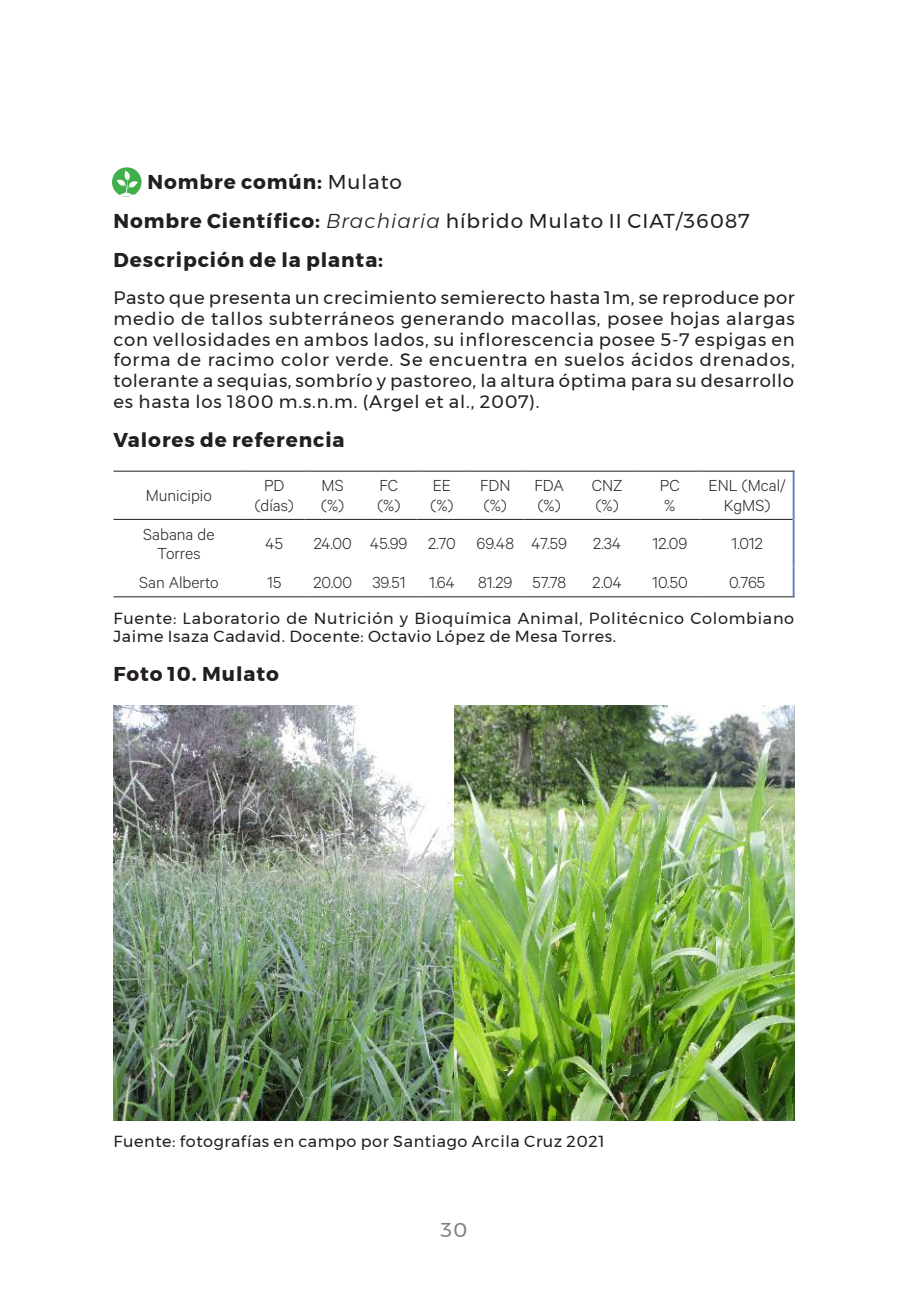
<style>
.page{position:relative;width:908px;height:1304px;background:#fff}
.page>*{position:absolute;margin:0;border:0;box-sizing:border-box;transform-origin:0 0}
.t1{font:700 20px/39px "Montserrat";letter-spacing:.045em;color:#231f20}
.t2{font:20px "Montserrat";color:#808285}
.t3{font:18px/20.8px "Montserrat";letter-spacing:.035em;color:#231f20;text-align:justify}
.t4{font:300 18px/19.4px "Calibre";color:#231f20}
.t5{font:16px/18.4px "Montserrat";letter-spacing:.04em;color:#231f20}
.s1{font-weight:400}
.s2{font-weight:300;font-style:italic}
</style>
<div class="page">
<div style="left:112px;top:167px;width:29px;height:30px;background:#40ae49;border-radius:50%"></div>
<svg style="left:116px;top:171px;width:22px;height:25px"></svg>
<hr style="left:792px;top:472px;width:2px;height:47px;background:#6585c3">
<hr style="left:792px;top:519px;width:2px;height:49px;background:#6585c3">
<hr style="left:792px;top:568px;width:2px;height:28px;background:#6585c3">
<hr style="left:113px;top:519px;width:131px;height:1px;background:#231f20">
<hr style="left:244px;top:519px;width:60px;height:1px;background:#231f20">
<hr style="left:304px;top:519px;width:57px;height:1px;background:#231f20">
<hr style="left:361px;top:519px;width:55px;height:1px;background:#231f20">
<hr style="left:416px;top:519px;width:51px;height:1px;background:#231f20">
<hr style="left:467px;top:519px;width:56px;height:1px;background:#231f20">
<hr style="left:523px;top:519px;width:51px;height:1px;background:#231f20">
<hr style="left:574px;top:519px;width:64px;height:1px;background:#231f20">
<hr style="left:638px;top:519px;width:62px;height:1px;background:#231f20">
<hr style="left:700px;top:519px;width:92px;height:1px;background:#231f20">
<hr style="left:113px;top:596px;width:131px;height:1px;background:#231f20">
<hr style="left:244px;top:596px;width:60px;height:1px;background:#231f20">
<hr style="left:304px;top:596px;width:57px;height:1px;background:#231f20">
<hr style="left:361px;top:596px;width:55px;height:1px;background:#231f20">
<hr style="left:416px;top:596px;width:51px;height:1px;background:#231f20">
<hr style="left:467px;top:596px;width:56px;height:1px;background:#231f20">
<hr style="left:523px;top:596px;width:51px;height:1px;background:#231f20">
<hr style="left:574px;top:596px;width:64px;height:1px;background:#231f20">
<hr style="left:638px;top:596px;width:62px;height:1px;background:#231f20">
<hr style="left:700px;top:596px;width:94px;height:1px;background:#231f20">
<hr style="left:113px;top:471px;width:131px;height:1px;background:#231f20">
<hr style="left:244px;top:471px;width:60px;height:1px;background:#231f20">
<hr style="left:304px;top:471px;width:57px;height:1px;background:#231f20">
<hr style="left:361px;top:471px;width:55px;height:1px;background:#231f20">
<hr style="left:416px;top:471px;width:51px;height:1px;background:#231f20">
<hr style="left:467px;top:471px;width:56px;height:1px;background:#231f20">
<hr style="left:523px;top:471px;width:51px;height:1px;background:#231f20">
<hr style="left:574px;top:471px;width:64px;height:1px;background:#231f20">
<hr style="left:638px;top:471px;width:62px;height:1px;background:#231f20">
<hr style="left:700px;top:471px;width:94px;height:1px;background:#231f20">
<img style="left:113px;top:705px;width:681px;height:415px">
<p class="t1" style="left:113px;top:163px;width:637px;text-indent:34px">Nombre común: <span class="s1">Mulato<br></span>Nombre Científico: <span class="s2">Brachiaria</span> <span class="s1">híbrido Mulato II CIAT/36087<br></span>Descripción de la planta:</p>
<p class="t3" style="left:113px;top:287px;width:682px">Pasto que presenta un crecimiento semierecto hasta 1m, se reproduce por medio de tallos subterráneos generando macollas, posee hojas alargas con vellosidades en ambos lados, su inflorescencia posee 5-7 espigas en forma de racimo color verde. Se encuentra en suelos ácidos drenados, tolerante a sequias, sombrío y pastoreo, la altura óptima para su desarrollo es hasta los 1800 m.s.n.m. (Argel et al., 2007).</p>
<p class="t1" style="left:113px;top:420px;width:232px">Valores de referencia</p>
<p class="t4" style="left:146px;top:485px;width:68px">Municipio</p>
<p class="t4" style="left:255px;top:475px;width:40px;text-align:center">PD (días)</p>
<p class="t4" style="left:321px;top:475px;width:24px">MS (%)</p>
<p class="t4" style="left:377px;top:475px;width:24px">FC (%)</p>
<p class="t4" style="left:430px;top:475px;width:24px">EE (%)</p>
<p class="t4" style="left:480px;top:475px;width:32px">FDN (%)</p>
<p class="t4" style="left:534px;top:475px;width:31px">FDA (%)</p>
<p class="t4" style="left:591px;top:475px;width:32px">CNZ (%)</p>
<p class="t4" style="left:659px;top:475px;width:21px">PC %</p>
<p class="t4" style="left:708px;top:475px;width:79px;text-align:center">ENL (Mcal/<br>KgMS)</p>
<p class="t4" style="left:143px;top:524px;width:73px;text-align:center">Sabana de<br>Torres</p>
<p class="t4" style="left:265px;top:533px;width:19px">45</p>
<p class="t4" style="left:313px;top:533px;width:254px">24.00 45.99 2.70 69.48 47.59</p>
<p class="t4" style="left:592px;top:533px;width:30px">2.34</p>
<p class="t4" style="left:652px;top:533px;width:36px">12.09</p>
<p class="t4" style="left:731px;top:533px;width:33px">1.012</p>
<p class="t4" style="left:139px;top:572px;width:81px">San Alberto</p>
<p class="t4" style="left:267px;top:572px;width:16px">15</p>
<p class="t4" style="left:313px;top:572px;width:93px">20.00 39.51</p>
<p class="t4" style="left:429px;top:572px;width:27px">1.64</p>
<p class="t4" style="left:478px;top:572px;width:89px">81.29 57.78</p>
<p class="t4" style="left:592px;top:572px;width:31px">2.04</p>
<p class="t4" style="left:652px;top:572px;width:37px">10.50</p>
<p class="t4" style="left:728px;top:572px;width:38px">0.765</p>
<p class="t5" style="left:113px;top:609px;width:682px">Fuente: Laboratorio de Nutrición y Bioquímica Animal, Politécnico Colombiano<br>Jaime Isaza Cadavid. Docente: Octavio López de Mesa Torres.</p>
<p class="t1" style="left:113px;top:655px;width:167px">Foto 10. Mulato</p>
<p class="t5" style="left:113px;top:1132px;width:492px">Fuente: fotografías en campo por Santiago Arcila Cruz 2021</p>
<p class="t2" style="left:440px;top:1215px;width:28px">30</p>
</div>
